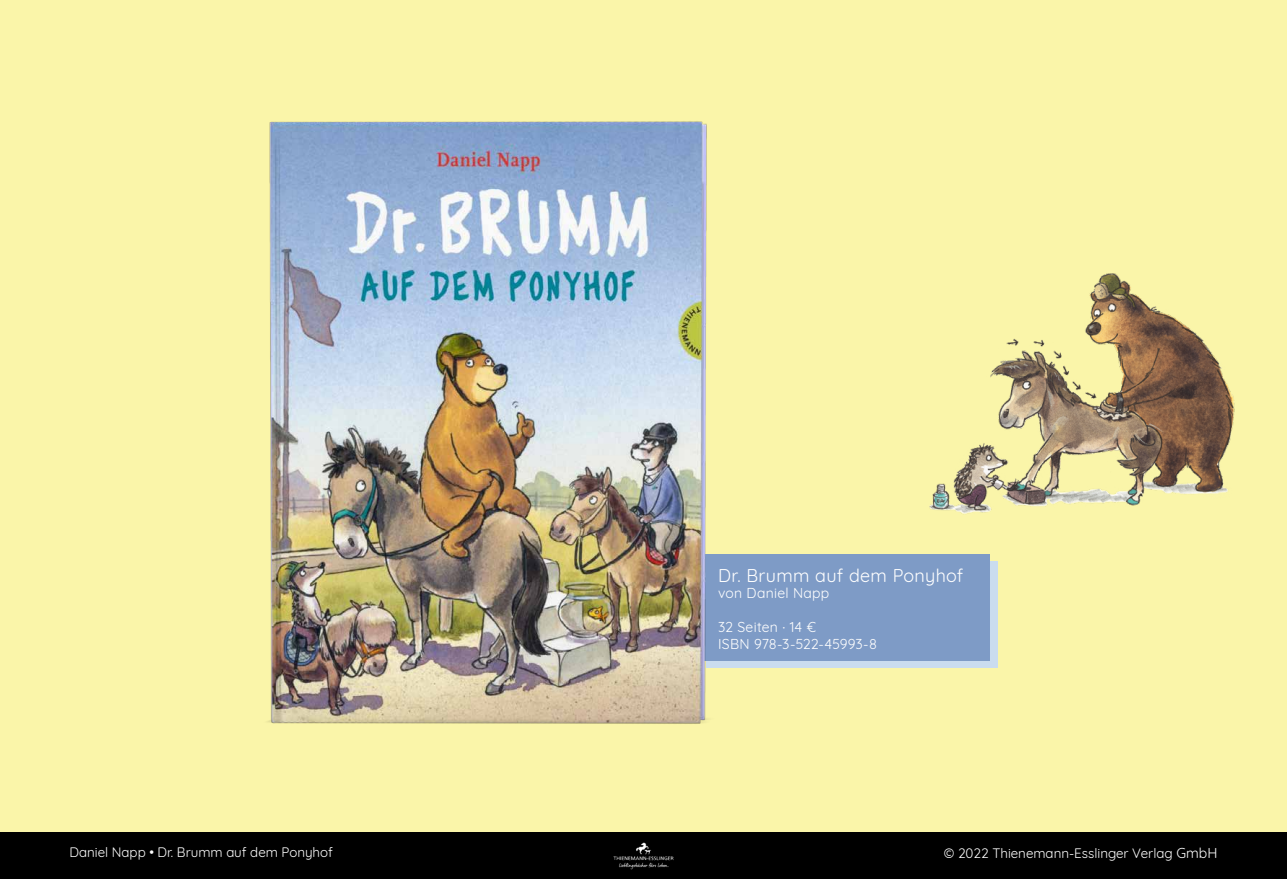
<style>
.page{position:relative;width:1287px;height:879px;background:#fff}
.page>*{position:absolute;margin:0;border:0;box-sizing:border-box;transform-origin:0 0}
.t1{font:18px "Quicksand";letter-spacing:.015em;color:#fff}
.t2{font:14px/16.8px "Quicksand";letter-spacing:.015em;color:#fff}
.t3{font:13.4px "Quicksand";color:#fff}
.s1{font-size:14px}
</style>
<div class="page">
<div style="left:0;top:0;width:1287px;height:848px;background:#faf5a9"></div>
<img style="left:929px;top:273px;width:306px;height:241px">
<div style="left:0;top:832px;width:1287px;height:47px;background:#000"></div>
<img style="left:613px;top:842px;width:61px;height:28px">
<div style="left:706px;top:561px;width:292px;height:107px;background:#cadcef"></div>
<div style="left:698px;top:554px;width:292px;height:106px;background:#7e9bc6"></div>
<img style="left:267px;top:121px;width:451px;height:603px">
<h1 class="t1" style="left:718px;top:561px;width:247px">Dr. Brumm auf dem Ponyhof</h1>
<p class="t2" style="left:718px;top:583px;width:113px">von Daniel Napp</p>
<p class="t2" style="left:718px;top:617px;width:160px">32 Seiten ∙ 14 €<br>ISBN 978-3-522-45993-8</p>
<p class="t3" style="left:69px;top:841px;width:265px">Daniel Napp • Dr. Brumm auf dem Ponyhof</p>
<p class="t3" style="left:944px;top:842px;width:275px">© 2022 Thienemann-Esslinger Verlag <span class="s1">GmbH</span></p>
</div>
